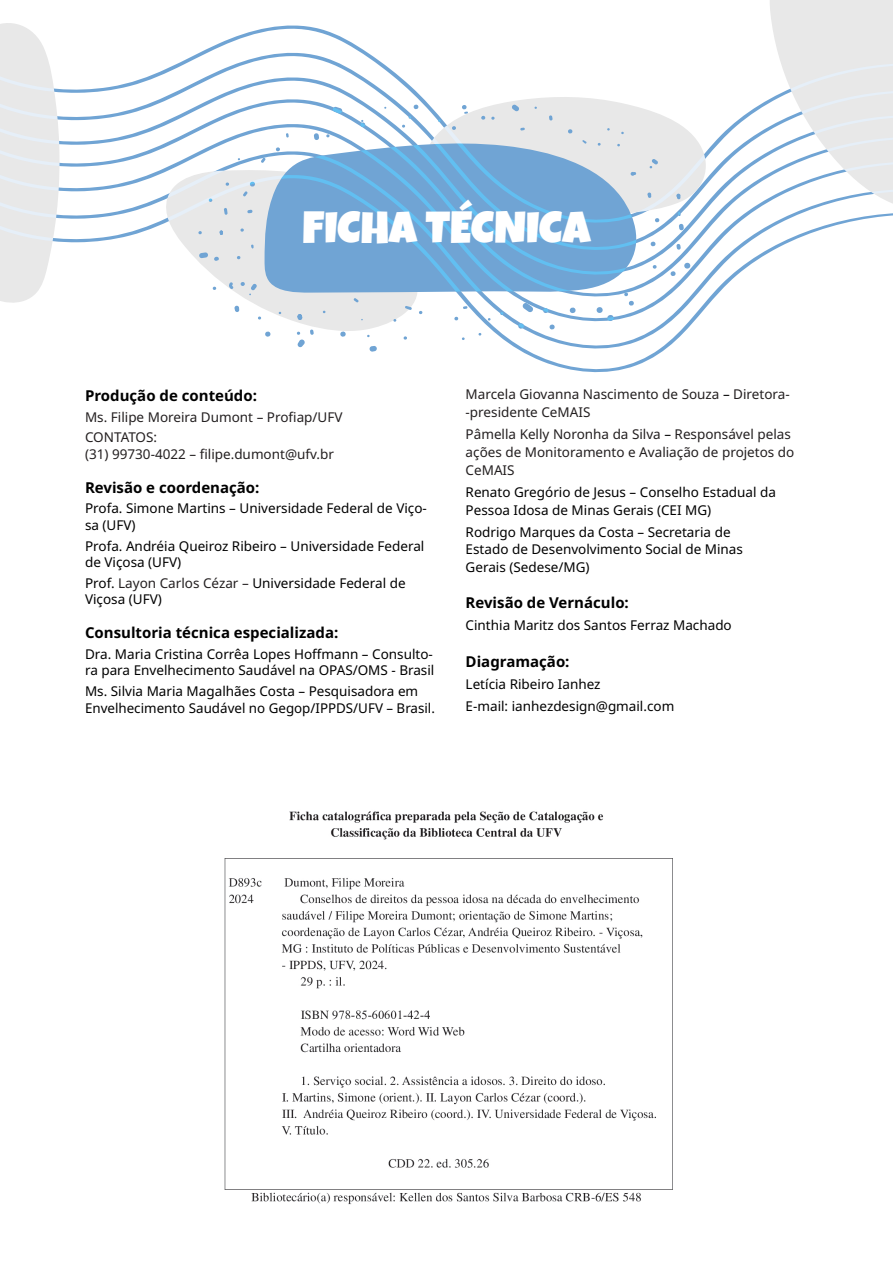
<style>
.page{position:relative;width:893px;height:1263px;background:#fff}
.page>*{position:absolute;margin:0;border:0;box-sizing:border-box;transform-origin:0 0}
._1__título{font:45px "Luckiest Guy";color:#fff}
.t1{font:700 15px "Noto Sans";color:#000}
.t2{font:13.5px/16.5px "Noto Sans";color:#000}
.t3{font:13.5px/17.9px "Noto Sans";color:#231f20}
.s1{color:#231f20}
.s2{color:#000}
</style>
<div class="page">
<img style="left:224px;top:811px;width:449px;height:394px">
<div style="left:770px;top:0;width:123px;height:20px;background:#e8e8e8"></div>
<svg style="left:0;top:20px;width:893px;height:27px"></svg>
<svg style="left:0;top:47px;width:893px;height:25px"></svg>
<svg style="left:0;top:72px;width:893px;height:22px"></svg>
<svg style="left:0;top:94px;width:893px;height:24px"></svg>
<svg style="left:0;top:118px;width:893px;height:28px"></svg>
<svg style="left:0;top:146px;width:893px;height:23px"></svg>
<svg style="left:0;top:169px;width:893px;height:204px"></svg>
<p class="_1__título" style="left:302px;top:198px;width:290px">FICHA TÉCNICA</p>
<p class="t1" style="left:85px;top:385px;width:173px">Produção de conteúdo:</p>
<p class="t3" style="left:85px;top:408px;width:259px">Ms. Filipe Moreira Dumont – Profiap/UFV</p>
<p class="t3" style="left:85px;top:430px;width:250px;line-height:16.5px">CONTATOS:<br>(31) 99730-4022 – filipe.dumont@ufv.br</p>
<p class="t1" style="left:85px;top:476px;width:176px">Revisão e coordenação:</p>
<p class="t2" style="left:85px;top:500px;width:343px">Profa. Simone Martins – Universidade Federal de Viço&shy;sa (UFV)</p>
<p class="t2" style="left:85px;top:538px;width:341px">Profa. Andréia Queiroz Ribeiro – Universidade Federal de Viçosa (UFV)</p>
<p class="t2" style="left:85px;top:575px;width:322px">Prof. <span class="s1">Layon Carlos Cézar –</span> Universidade Federal de<br>Viçosa (UFV)</p>
<p class="t1" style="left:85px;top:622px;width:255px">Consultoria técnica especializada:</p>
<p class="t2" style="left:85px;top:646px;width:351px">Dra. Maria Cristina Corrêa Lopes Hoffmann – Consulto&shy;ra para Envelhecimento Saudável na OPAS/OMS - Brasil</p>
<p class="t2" style="left:85px;top:683px;width:351px">Ms. Silvia Maria Magalhães Costa – Pesquisadora em<br>Envelhecimento Saudável no Gegop/IPPDS/UFV – Brasil.</p>
<p class="t3" style="left:466px;top:386px;width:326px">Marcela Giovanna Nascimento de Souza <span class="s2">–</span> Diretora--presidente CeMAIS</p>
<p class="t3" style="left:466px;top:426px;width:330px">Pâmella Kelly Noronha da Silva <span class="s2">–</span> Responsável pelas ações de Monitoramento e Avaliação de projetos do<br>CeMAIS</p>
<p class="t2" style="left:466px;top:483px;width:312px;line-height:17.9px">Renato Gregório de Jesus – Conselho Estadual da<br>Pessoa Idosa de Minas Gerais (CEI MG)</p>
<p class="t2" style="left:466px;top:523px;width:279px;line-height:17.9px">Rodrigo Marques da Costa – Secretaria de<br>Estado de Desenvolvimento Social de Minas<br>Gerais (Sedese/MG)</p>
<p class="t1" style="left:466px;top:592px;width:165px">Revisão de Vernáculo:</p>
<p class="t2" style="left:466px;top:618px;width:268px">Cinthia Maritz dos Santos Ferraz Machado</p>
<p class="t1" style="left:466px;top:651px;width:105px">Diagramação:</p>
<p class="t2" style="left:466px;top:676px;width:137px">Letícia Ribeiro Ianhez</p>
<p class="t2" style="left:466px;top:698px;width:210px">E-mail: ianhezdesign@gmail.com</p>
</div>
